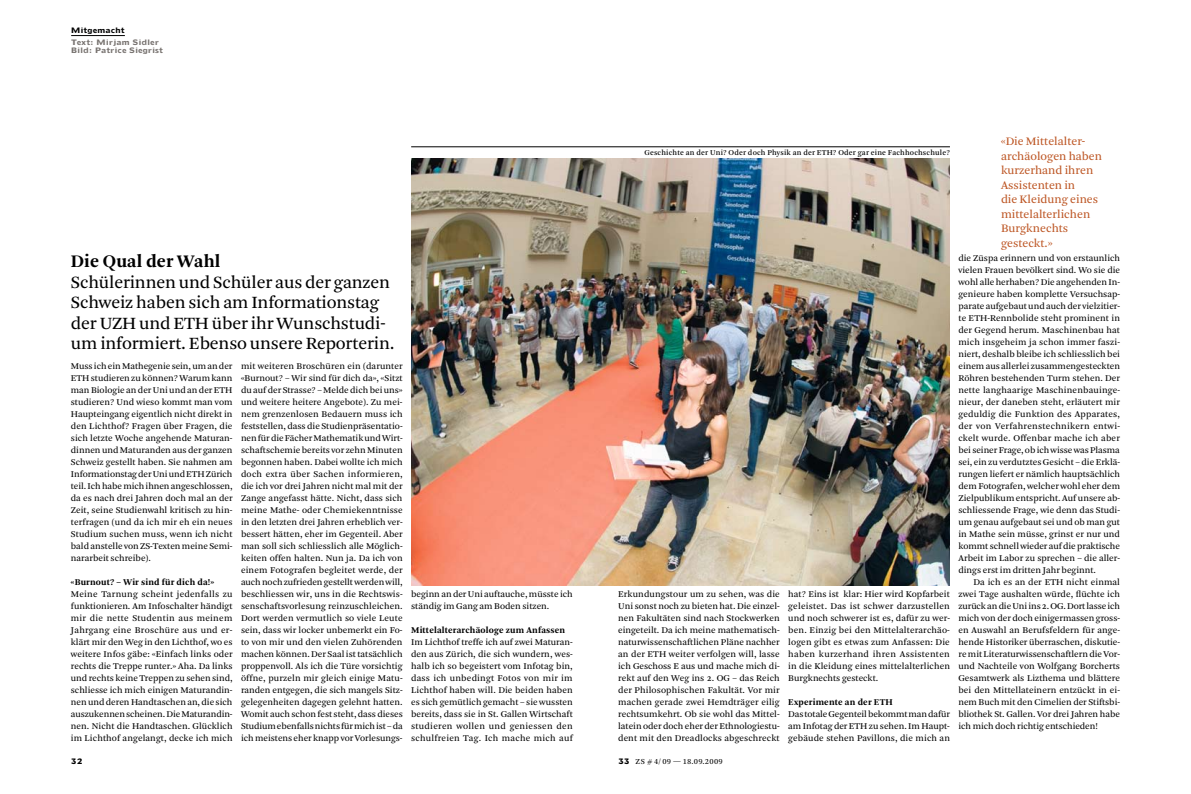
<style>
.page{position:relative;width:1191px;height:794px;background:#fff}
.page>*{position:absolute;margin:0;border:0;box-sizing:border-box;transform-origin:0 0}
.t1{font:700 18.5px "Arnhem";color:#000}
.t2{font:18px/20.5px "Arnhem Blond";letter-spacing:-.01em;color:#000}
.t3{font:12px/14.5px "Arnhem Blond";color:#bd5624}
.t4{font:9.3px/12px "Arnhem Blond";color:#000;text-align:justify}
.t5{font:700 9.3px "Arnhem";letter-spacing:.02em;color:#000}
.t6{font:8px "Arnhem Blond";letter-spacing:.03em;color:#000}
.t7{font:7.8px "Arnhem";letter-spacing:.02em;color:#000}
.t8{font:700 7px/8px "Doric LT Std";letter-spacing:-.025em;color:#787370}
.t9{font:700 7px "Doric LT Std";letter-spacing:-.02em;color:#000}
.s1{font-family:"Doric LT Std";font-weight:700;font-size:7px}
</style>
<div class="page">
<hr style="left:411px;top:146px;width:539px;height:1px;background:#000">
<img style="left:411px;top:158px;width:539px;height:427px">
<hr style="left:71px;top:35px;width:54px;height:1px;background:#000">
<p class="t9" style="left:71px;top:25px;width:55px">Mitgemacht</p>
<p class="t8" style="left:71px;top:38px;width:94px">Text: Mirjam Sidler<br>Bild: Patrice Siegrist</p>
<h1 class="t1" style="left:71px;top:251px;width:151px">Die Qual der Wahl</h1>
<h2 class="t2" style="left:71px;top:272px;width:325px">Schülerinnen und Schüler aus der ganzen Schweiz haben sich am Informationstag der UZH und ETH über ihr Wunschstudi&shy;um informiert. Ebenso unsere Reporterin.</h2>
<p class="t4" style="left:71px;top:360px;width:163px">Muss ich ein Mathegenie sein, um an der ETH studieren zu können? Warum kann man Biologie an der Uni und an der ETH studieren? Und wieso kommt man vom Haupteingang eigentlich nicht direkt in den Lichthof? Fragen über Fragen, die sich letzte Woche angehende Maturan&shy;dinnen und Maturanden aus der ganzen Schweiz gestellt haben. Sie nahmen am Informationstag der Uni und ETH Zürich teil. Ich habe mich ihnen angeschlossen, da es nach drei Jahren doch mal an der Zeit, seine Studienwahl kritisch zu hin&shy;terfragen (und da ich mir eh ein neues Studium suchen muss, wenn ich nicht bald anstelle von ZS-Texten meine Semi&shy;nararbeit schreibe).</p>
<p class="t5" style="left:71px;top:577px;width:145px">«Burnout? – Wir sind für dich da!»</p>
<p class="t4" style="left:71px;top:588px;width:163px">Meine Tarnung scheint jedenfalls zu funktionieren. Am Infoschalter händigt mir die nette Studentin aus meinem Jahrgang eine Broschüre aus und er&shy;klärt mir den Weg in den Lichthof, wo es weitere Infos gäbe: «Einfach links oder rechts die Treppe runter.» Aha. Da links und rechts keine Treppen zu sehen sind, schliesse ich mich einigen Maturandin&shy;nen und deren Handtaschen an, die sich auszukennen scheinen. Die Maturandin&shy;nen. Nicht die Handtaschen. Glücklich im Lichthof angelangt, decke ich mich</p>
<p class="t4" style="left:241px;top:360px;width:163px">mit weiteren Broschüren ein (darunter «Burnout? – Wir sind für dich da», «Sitzt du auf der Strasse? – Melde dich bei uns» und weitere heitere Angebote). Zu mei&shy;nem grenzenlosen Bedauern muss ich feststellen, dass die Studienpräsentatio&shy;nen für die Fächer Mathematik und Wirt&shy;schaftschemie bereits vor zehn Minuten begonnen haben. Dabei wollte ich mich doch extra über Sachen informieren, die ich vor drei Jahren nicht mal mit der Zange angefasst hätte. Nicht, dass sich meine Mathe- oder Chemiekenntnisse in den letzten drei Jahren erheblich ver&shy;bessert hätten, eher im Gegenteil. Aber man soll sich schliesslich alle Möglich&shy;keiten offen halten. Nun ja. Da ich von einem Fotografen begleitet werde, der auch noch zufrieden gestellt werden will, beschliessen wir, uns in die Rechtswis&shy;senschaftsvorlesung reinzuschleichen.<br>Dort werden vermutlich so viele Leute sein, dass wir locker unbemerkt ein Fo&shy;to von mir und den vielen Zuhörenden machen können. Der Saal ist tatsächlich proppenvoll. Als ich die Türe vorsichtig öffne, purzeln mir gleich einige Matu&shy;randen entgegen, die sich mangels Sitz&shy;gelegenheiten dagegen gelehnt hatten.<br>Womit auch schon fest steht, dass dieses Studium ebenfalls nichts für mich ist – da ich meistens eher knapp vor Vorlesungs-</p>
<p class="t4" style="left:411px;top:588px;width:163px">beginn an der Uni auftauche, müsste ich ständig im Gang am Boden sitzen.</p>
<p class="t5" style="left:411px;top:624px;width:155px">Mittelalterarchäologe zum Anfassen</p>
<p class="t4" style="left:411px;top:636px;width:163px">Im Lichthof treffe ich auf zwei Maturan&shy;den aus Zürich, die sich wundern, wes&shy;halb ich so begeistert vom Infotag bin, dass ich unbedingt Fotos von mir im Lichthof haben will. Die beiden haben es sich gemütlich gemacht – sie wussten bereits, dass sie in St. Gallen Wirtschaft studieren wollen und geniessen den schulfreien Tag. Ich mache mich auf</p>
<p class="t7" style="left:644px;top:148px;width:307px">Geschichte an der Uni? Oder doch Physik an der ETH? Oder gar eine Fachhochschule?</p>
<p class="t4" style="left:618px;top:588px;width:163px">Erkundungstour um zu sehen, was die Uni sonst noch zu bieten hat. Die einzel&shy;nen Fakultäten sind nach Stockwerken eingeteilt. Da ich meine mathematisch&shy;naturwissenschaftlichen Pläne nachher an der ETH weiter verfolgen will, lasse ich Geschoss E aus und mache mich di&shy;rekt auf den Weg ins 2. OG – das Reich der Philosophischen Fakultät. Vor mir machen gerade zwei Hemdträger eilig rechtsumkehrt. Ob sie wohl das Mittel&shy;latein oder doch eher der Ethnologiestu&shy;dent mit den Dreadlocks abgeschreckt</p>
<p class="t4" style="left:788px;top:588px;width:163px">hat? Eins ist klar: Hier wird Kopfarbeit geleistet. Das ist schwer darzustellen und noch schwerer ist es, dafür zu wer&shy;ben. Einzig bei den Mittelalterarchäo&shy;logen gibt es etwas zum Anfassen: Die haben kurzerhand ihren Assistenten in die Kleidung eines mittelalterlichen Burgknechts gesteckt.</p>
<p class="t5" style="left:788px;top:696px;width:106px">Experimente an der ETH</p>
<p class="t4" style="left:788px;top:708px;width:163px">Das totale Gegenteil bekommt man dafür am Infotag der ETH zu sehen. Im Haupt&shy;gebäude stehen Pavillons, die mich an</p>
<p class="t9" style="left:71px;top:755px;width:13px">32</p>
<p class="t6" style="left:618px;top:757px;width:106px"><span class="s1">33</span> ZS # 4/ 09 — 18.09.2009</p>
<p class="t3" style="left:1001px;top:134px;width:103px">«Die Mittelalter&shy;archäologen haben kurzerhand ihren<br>Assistenten in<br>die Kleidung eines mittelalterlichen<br>Burgknechts gesteckt.»</p>
<p class="t4" style="left:958px;top:252px;width:163px">die Züspa erinnern und von erstaunlich vielen Frauen bevölkert sind. Wo sie die wohl alle herhaben? Die angehenden In&shy;genieure haben komplette Versuchsap&shy;parate aufgebaut und auch der vielzitier&shy;te ETH-Rennbolide steht prominent in der Gegend herum. Maschinenbau hat mich insgeheim ja schon immer faszi&shy;niert, deshalb bleibe ich schliesslich bei einem aus allerlei zusammengesteckten Röhren bestehenden Turm stehen. Der nette langhaarige Maschinenbauinge&shy;nieur, der daneben steht, erläutert mir geduldig die Funktion des Apparates, der von Verfahrenstechnikern entwi&shy;ckelt wurde. Offenbar mache ich aber bei seiner Frage, ob ich wisse was Plasma sei, ein zu verdutztes Gesicht – die Erklä&shy;rungen liefert er nämlich hauptsächlich dem Fotografen, welcher wohl eher dem Zielpublikum entspricht. Auf unsere ab&shy;schliessende Frage, wie denn das Studi&shy;um genau aufgebaut sei und ob man gut in Mathe sein müsse, grinst er nur und kommt schnell wieder auf die praktische Arbeit im Labor zu sprechen – die aller&shy;dings erst im dritten Jahr beginnt.</p>
<p class="t4" style="left:958px;top:576px;width:163px;text-indent:15px">Da ich es an der ETH nicht einmal zwei Tage aushalten würde, flüchte ich zurück an die Uni ins 2. OG. Dort lasse ich mich von der doch einigermassen gross&shy;en Auswahl an Berufsfeldern für ange&shy;hende Historiker überraschen, diskutie&shy;re mit Literaturwissenschaftlern die Vor&shy;und Nachteile von Wolfgang Borcherts Gesamtwerk als Lizthema und blättere bei den Mittellateinern entzückt in ei&shy;nem Buch mit den Cimelien der Stiftsbi&shy;bliothek St. Gallen. Vor drei Jahren habe ich mich doch richtig entschieden!</p>
</div>
